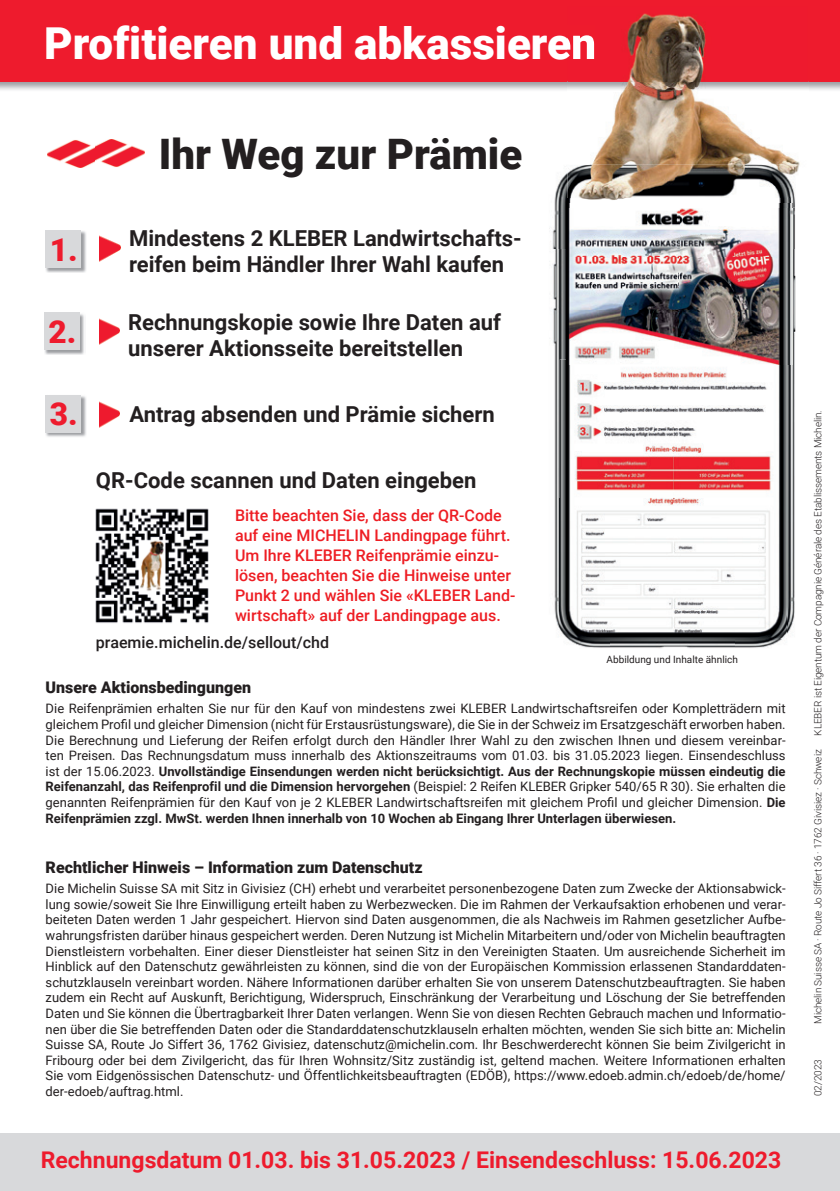
<style>
.page{position:relative;width:840px;height:1191px;background:#fff}
.page>*{position:absolute;margin:0;border:0;box-sizing:border-box;transform-origin:0 0}
.t1{font:900 44px "Roboto";color:#fff}
.t2{font:900 42px "Roboto";color:#231f20}
.t3{font:900 31.6px "Roboto";color:#ee1b2d}
.t4{font:700 23px "Roboto";color:#ee1b2d}
.t5{font:700 22px/26.4px "Roboto";color:#231f20}
.t6{font:500 16px/20px "Roboto";color:#ee1d23}
.t7{font:900 16px "Roboto";color:#231f20}
.t8{font:500 16px "Roboto";color:#231f20}
.t9{font:13px/15.6px "Roboto";color:#231f20;text-align:justify}
.t10{font:300 10px "Roboto";letter-spacing:-.01em;color:#231f20}
.t11{font:10px "Roboto";color:#231f20}
.s1{font-weight:700}
</style>
<div class="page">
<img style="left:99px;top:401px;width:21px;height:27px">
<div style="left:0;top:0;width:839px;height:82px;background:#ee1b2d"></div>
<div style="left:0;top:1133px;width:839px;height:58px;background:#d8d9db"></div>
<img style="left:47px;top:139px;width:98px;height:28px">
<img style="left:45px;top:230px;width:41px;height:42px">
<div style="left:46px;top:230px;width:35px;height:37px;background:#d8d9db"></div>
<img style="left:44px;top:312px;width:40px;height:43px">
<div style="left:44px;top:313px;width:36px;height:37px;background:#d8d9db"></div>
<img style="left:45px;top:395px;width:41px;height:42px">
<div style="left:46px;top:395px;width:35px;height:37px;background:#d8d9db"></div>
<img style="left:95px;top:508px;width:114px;height:115px">
<img style="left:99px;top:318px;width:21px;height:27px">
<img style="left:100px;top:236px;width:20px;height:26px">
<img style="left:552px;top:249px;width:57px;height:399px">
<img style="left:733px;top:249px;width:62px;height:399px">
<img style="left:609px;top:638px;width:124px;height:10px">
<img style="left:549px;top:173px;width:246px;height:76px">
<img style="left:559px;top:359px;width:114px;height:279px">
<img style="left:673px;top:364px;width:114px;height:274px">
<img style="left:566px;top:204px;width:113px;height:160px">
<img style="left:679px;top:207px;width:113px;height:157px">
<img style="left:567px;top:13px;width:241px;height:160px">
<img style="left:567px;top:26px;width:26px;height:33px">
<img style="left:567px;top:165px;width:228px;height:42px">
<img style="left:567px;top:204px;width:225px;height:3px">
<h1 class="t1" style="left:44px;top:13px;width:553px">Profitieren und abkassieren</h1>
<h3 class="t3" style="left:50px;top:227px;width:29px">1.</h3>
<h3 class="t3" style="left:48px;top:310px;width:29px">2.</h3>
<h3 class="t3" style="left:50px;top:392px;width:29px">3.</h3>
<h2 class="t2" style="left:159px;top:125px;width:365px">Ihr Weg zur Prämie</h2>
<h3 class="t5" style="left:129px;top:224px;width:394px">Mindestens 2 KLEBER Landwirtschafts&shy;reifen beim Händler Ihrer Wahl kaufen</h3>
<h3 class="t5" style="left:128px;top:308px;width:374px">Rechnungskopie sowie Ihre Daten auf unserer Aktionsseite bereitstellen</h3>
<h3 class="t5" style="left:129px;top:400px;width:366px">Antrag absenden und Prämie sichern</h3>
<h3 class="t5" style="left:96px;top:466px;width:382px">QR-Code scannen und Daten eingeben</h3>
<p class="t6" style="left:235px;top:505px;width:281px">Bitte beachten Sie, dass der QR-Code auf eine MICHELIN Landingpage führt.<br>Um Ihre KLEBER Reifenprämie einzu&shy;lösen, beachten Sie die Hinweise unter Punkt 2 und wählen Sie «KLEBER Land&shy;wirtschaft» auf der Landingpage aus.</p>
<p class="t8" style="left:96px;top:631px;width:234px">praemie.michelin.de/sellout/chd</p>
<p class="t11" style="left:606px;top:652px;width:133px">Abbildung und Inhalte ähnlich</p>
<p class="t7" style="left:46px;top:676px;width:207px">Unsere Aktionsbedingungen</p>
<p class="t9" style="left:46px;top:700px;width:741px">Die Reifenprämien erhalten Sie nur für den Kauf von mindestens zwei KLEBER Landwirtschaftsreifen oder Komplett rädern mit gleichem Profil und gleicher Dimension (nicht für Erstausrüstungsware), die Sie in der Schweiz im Ersatz geschäft erworben haben.<br>Die Berechnung und Lieferung der Reifen erfolgt durch den Händler Ihrer Wahl zu den zwischen Ihnen und diesem vereinbar&shy;ten Preisen. Das Rechnungsdatum muss innerhalb des Aktionszeitraums vom 01.03. bis 31.05.2023 liegen. Einsendeschluss ist der 15.06.2023. <span class="s1">Unvollständige Einsendungen werden nicht berücksichtigt. Aus der Rechnungskopie müssen eindeutig die Reifen anzahl, das Reifenprofil und die Dimension hervorgehen</span> (Beispiel: 2 Reifen KLEBER Gripker 540/65 R 30). Sie erhalten die genannten Reifenprämien für den Kauf von je 2 KLEBER Landwirtschaftsreifen mit gleichem Profil und gleicher Dimension. <span class="s1">Die Reifenprämien zzgl. MwSt. werden Ihnen innerhalb von 10 Wochen ab Eingang Ihrer Unterlagen überwiesen.</span></p>
<p class="t7" style="left:46px;top:856px;width:378px">Rechtlicher Hinweis – Information zum Datenschutz</p>
<p class="t9" style="left:46px;top:880px;width:741px">Die Michelin Suisse SA mit Sitz in Givisiez (CH) erhebt und verarbeitet personenbezogene Daten zum Zwecke der Aktionsabwick&shy;lung sowie/soweit Sie Ihre Einwilligung erteilt haben zu Werbezwecken. Die im Rahmen der Verkaufsaktion erhobenen und verar&shy;beiteten Daten werden 1 Jahr gespeichert. Hiervon sind Daten ausgenommen, die als Nachweis im Rahmen gesetzlicher Aufbe&shy;wahrungsfristen darüber hinaus gespeichert werden. Deren Nutzung ist Michelin Mitarbeitern und/oder von Michelin beauftragten Dienstleistern vorbehalten. Einer dieser Dienstleister hat seinen Sitz in den Vereinigten Staaten. Um ausreichende Sicherheit im Hinblick auf den Datenschutz gewährleisten zu können, sind die von der Europäischen Kommission erlassenen Standarddaten&shy;schutzklauseln vereinbart worden. Nähere Informationen darüber erhalten Sie von unserem Datenschutzbeauftragten. Sie haben zudem ein Recht auf Auskunft, Berichtigung, Widerspruch, Einschränkung der Verarbeitung und Löschung der Sie betreffenden Daten und Sie können die Übertragbarkeit Ihrer Daten verlangen. Wenn Sie von diesen Rechten Gebrauch machen und Informatio&shy;nen über die Sie betreffenden Daten oder die Standarddatenschutzklauseln erhalten möchten, wenden Sie sich bitte an: Michelin Suisse SA, Route Jo Siffert 36, 1762 Givisiez, datenschutz@michelin.com. Ihr Beschwerderecht können Sie beim Zivilgericht in Fribourg oder bei dem Zivilgericht, das für Ihren Wohnsitz/Sitz zuständig ist, geltend machen. Weitere Informationen erhalten Sie vom Eidgenössischen Datenschutz- und Öffentlichkeitsbeauftragten (EDÖB), https://www.edoeb.admin.ch/edoeb/de/home/ der-edoeb/auftrag.html.</p>
<h3 class="t4" style="left:41px;top:1143px;width:741px">Rechnungsdatum 01.03. bis 31.05.2023 / Einsendeschluss: 15.06.2023</h3>
<p class="t10" style="left:810px;top:735px;width:327px;rotate:-90deg">KLEBER ist Eigentum der Compagnie Générale des Etablissements Michelin.</p>
<p class="t10" style="left:810px;top:1024px;width:276px;rotate:-90deg">Michelin Suisse SA · Route Jo Siffert 36 · 1762 Givisiez · Schweiz</p>
<p class="t10" style="left:810px;top:1096px;width:38px;rotate:-90deg">02/2023</p>
</div>
